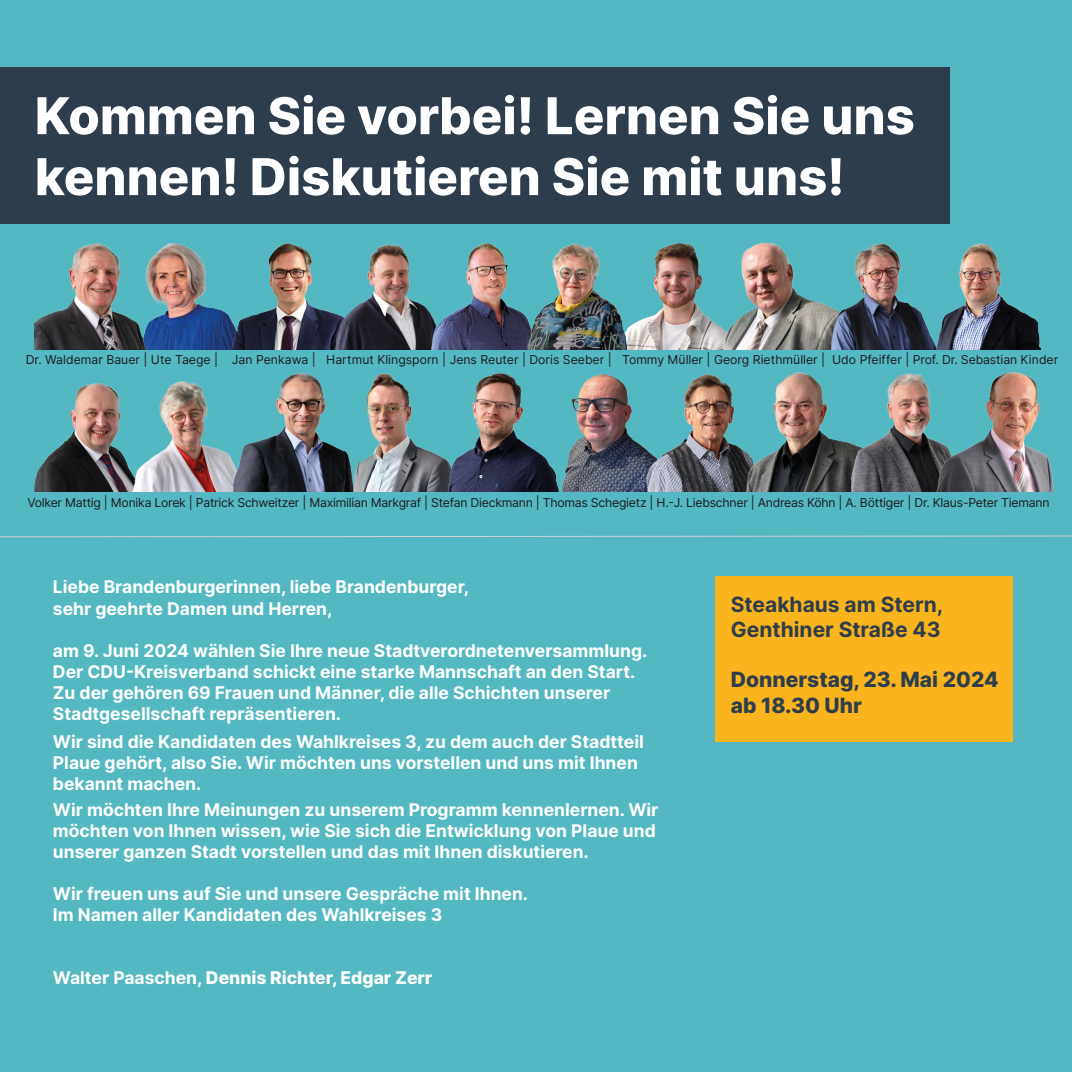
<style>
.page{position:relative;width:1072px;height:1072px;background:#fff}
.page>*{position:absolute;margin:0;border:0;box-sizing:border-box;transform-origin:0 0}
.t1{font:800 50.75px/60.9px "Inter";color:#fff}
.t2{font:700 21px/25.2px "Inter";color:#2e3d4c}
.t3{font:800 21px "Inter";color:#2e3d4c}
.t4{font:700 17.5px/21px "Inter";color:#fff}
.t5{font:800 17.5px "Inter";color:#fff}
.t6{font:12.25px "Inter";letter-spacing:-.02em;color:#1d1d1b}
.t7{font:12.25px "Inter";color:#1d1d1b}
.s1{font-weight:700}
</style>
<div class="page">
<div style="left:0;top:0;width:1071px;height:1071px;background:#53b8c2"></div>
<div style="left:0;top:67px;width:949px;height:156px;background:#2e3d4c"></div>
<div style="left:714px;top:576px;width:298px;height:166px;background:#fab41e"></div>
<svg style="left:0;top:536px;width:1071px;height:1px"></svg>
<img style="left:150px;top:243px;width:81px;height:107px">
<img style="left:35px;top:383px;width:96px;height:108px">
<img style="left:231px;top:243px;width:104px;height:107px">
<img style="left:335px;top:243px;width:96px;height:107px">
<img style="left:431px;top:243px;width:96px;height:107px">
<img style="left:627px;top:243px;width:96px;height:107px">
<img style="left:527px;top:243px;width:100px;height:107px">
<img style="left:723px;top:242px;width:108px;height:108px">
<img style="left:831px;top:243px;width:209px;height:107px">
<img style="left:35px;top:243px;width:115px;height:107px">
<img style="left:131px;top:381px;width:102px;height:110px">
<img style="left:233px;top:373px;width:213px;height:118px">
<img style="left:446px;top:373px;width:113px;height:118px">
<img style="left:561px;top:375px;width:85px;height:116px">
<img style="left:646px;top:373px;width:98px;height:118px">
<img style="left:744px;top:372px;width:107px;height:119px">
<img style="left:851px;top:373px;width:85px;height:118px">
<img style="left:936px;top:372px;width:118px;height:119px">
<p class="t1" style="left:35px;top:83px;width:881px">Kommen Sie vorbei! Lernen Sie uns kennen! Diskutieren Sie mit uns!</p>
<p class="t7" style="left:26px;top:351px;width:1034px">Dr. Waldemar Bauer | Ute Taege | Jan Penkawa | Hartmut Klingsporn | Jens Reuter | Doris Seeber | Tommy Müller | Georg Riethmüller | Udo Pfeiffer | Prof. Dr. Sebastian Kinder</p>
<p class="t6" style="left:27px;top:493px;width:1023px">Volker Mattig | Monika Lorek | Patrick Schweitzer | Maximilian Markgraf | Stefan Dieckmann | Thomas Schegietz | H.-J. Liebschner | Andreas Köhn | A. Böttiger | Dr. Klaus-Peter Tiemann</p>
<p class="t4" style="left:53px;top:576px;width:417px">Liebe Brandenburgerinnen, liebe Brandenburger, sehr geehrte Damen und Herren,</p>
<p class="t4" style="left:53px;top:639px;width:596px">am 9. Juni 2024 wählen Sie Ihre neue Stadtverordnetenversammlung.<br>Der CDU-Kreisverband schickt eine starke Mannschaft an den Start.<br>Zu der gehören 69 Frauen und Männer, die alle Schichten unserer Stadtgesellschaft repräsentieren.</p>
<p class="t4" style="left:53px;top:730px;width:592px">Wir sind die Kandidaten des Wahlkreises 3, zu dem auch der Stadtteil<br>Plaue gehört, also Sie. Wir möchten uns vorstellen und uns mit Ihnen bekannt machen.</p>
<p class="t4" style="left:53px;top:798px;width:607px">Wir möchten Ihre Meinungen zu unserem Programm kennenlernen. Wir möchten von Ihnen wissen, wie Sie sich die Entwicklung von Plaue und unserer ganzen Stadt vorstellen und das mit Ihnen diskutieren.</p>
<p class="t4" style="left:53px;top:882px;width:477px">Wir freuen uns auf Sie und unsere Gespräche mit Ihnen.</p>
<p class="t4" style="left:53px;top:903px;width:391px">Im Namen aller Kandidaten des Wahlkreises 3</p>
<p class="t5" style="left:53px;top:964px;width:381px"><span class="s1">Walter Paaschen,</span> Dennis Richter, Edgar Zerr</p>
<p class="t2" style="left:730px;top:591px;width:214px">Steakhaus am Stern,<br>Genthiner Straße 43</p>
<p class="t3" style="left:730px;top:664px;width:269px">Donnerstag, 23. Mai 2024</p>
<p class="t3" style="left:730px;top:689px;width:133px">ab 18.30 Uhr</p>
</div>
